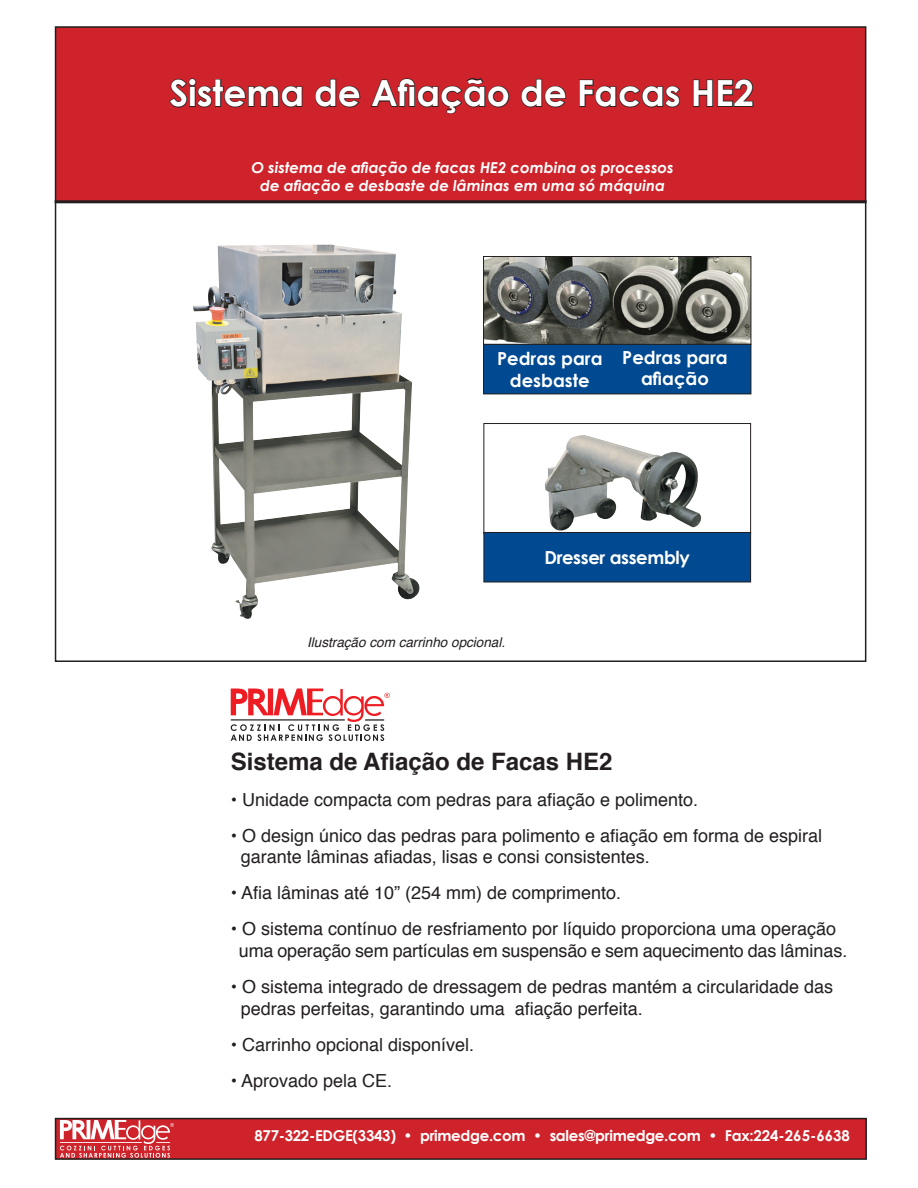
<style>
.page{position:relative;width:918px;height:1188px;background:#fff}
.page>*{position:absolute;margin:0;border:0;box-sizing:border-box;transform-origin:0 0}
.t1{font:700 36px "Century Gothic";color:#fff}
.t2{font:700 24px "Helvetica";color:#231f20}
.t3{font:18px "Helvetica";color:#231f20}
.Default{font:700 18px/21.6px "Century Gothic";color:#fff;text-align:center}
.Default-2{font:700 18px "Century Gothic";letter-spacing:-.02em;color:#fff}
.t4{font:italic 700 15px "Century Gothic";color:#fff}
.t5{font:700 15px "Century Gothic";letter-spacing:-.02em;color:#fff}
.t6{font:italic 13.5px "Helvetica";color:#231f20}
</style>
<div class="page">
<div style="left:56px;top:27px;width:810px;height:175px;background:#ce232a"></div>
<div style="left:55px;top:26px;width:811px;height:177px;border:2px solid #231f20"></div>
<svg style="left:169px;top:78px;width:134px;height:30px"></svg>
<svg style="left:315px;top:78px;width:46px;height:30px"></svg>
<svg style="left:371px;top:78px;width:139px;height:36px"></svg>
<svg style="left:520px;top:78px;width:47px;height:30px"></svg>
<svg style="left:579px;top:79px;width:101px;height:29px"></svg>
<svg style="left:692px;top:78px;width:62px;height:29px"></svg>
<div style="left:56px;top:1119px;width:810px;height:40px;background:#ce232a"></div>
<div style="left:55px;top:1118px;width:812px;height:42px;border:2px solid #231f20"></div>
<img style="left:485px;top:258px;width:264px;height:85px">
<div style="left:483px;top:256px;width:268px;height:89px;border:1px solid #231f20"></div>
<div style="left:484px;top:344px;width:267px;height:50px;background:#014990"></div>
<div style="left:483px;top:344px;width:268px;height:50px;border:1px solid #231f20"></div>
<img style="left:545px;top:435px;width:157px;height:96px">
<div style="left:483px;top:423px;width:268px;height:111px;border:1px solid #231f20"></div>
<div style="left:484px;top:532px;width:267px;height:50px;background:#014990"></div>
<div style="left:483px;top:532px;width:268px;height:50px;border:1px solid #231f20"></div>
<hr style="left:55px;top:200px;width:811px;height:3px;background:#231f20">
<img style="left:193px;top:244px;width:227px;height:375px">
<svg style="left:60px;top:1120px;width:114px;height:38px"></svg>
<svg style="left:231px;top:688px;width:159px;height:53px"></svg>
<p class="t1" style="left:169px;top:70px;width:586px">Sistema de Afiação de Facas HE2</p>
<p class="t4" style="left:251px;top:157px;width:424px">O sistema de afiação de facas HE2 combina os processos</p>
<p class="t4" style="left:260px;top:175px;width:406px">de afiação e desbaste de lâminas em uma só máquina</p>
<p class="Default" style="left:497px;top:348px;width:107px">Pedras para desbaste</p>
<p class="Default" style="left:622px;top:346px;width:107px">Pedras para afiação</p>
<p class="t6" style="left:307px;top:632px;width:204px">Ilustraçãocom carrinhoopcional.</p>
<p class="Default-2" style="left:545px;top:546px;width:147px">Dresser assembly</p>
<p class="t2" style="left:231px;top:742px;width:383px">Sistema de Afiação de Facas HE2</p>
<p class="t3" style="left:231px;top:786px;width:469px">• Unidade compacta com pedras para afiação e polimento.</p>
<p class="t3" style="left:231px;top:822px;width:593px">• O design único das pedras para polimento e afiação em forma de espiral</p>
<p class="t3" style="left:241px;top:843px;width:411px">garante lâminas afiadas, lisas e consi consistentes.</p>
<p class="t3" style="left:231px;top:879px;width:392px">• Afia lâminas até 10” (254 mm) de comprimento.</p>
<p class="t3" style="left:231px;top:915px;width:607px">• O sistema contínuo de resfriamento por líquido proporciona uma operação</p>
<p class="t3" style="left:239px;top:937px;width:610px">uma operação sem partículas em suspensão e sem aquecimento das lâminas.</p>
<p class="t3" style="left:231px;top:973px;width:604px">• O sistema integrado de dressagem de pedras mantém a circularidade das</p>
<p class="t3" style="left:241px;top:994px;width:404px">pedras perfeitas, garantindo uma afiação perfeita.</p>
<p class="t3" style="left:231px;top:1030px;width:245px">• Carrinho opcional disponível.</p>
<p class="t3" style="left:231px;top:1066px;width:163px">• Aprovado pela CE.</p>
<p class="t5" style="left:254px;top:1126px;width:597px">877-322-EDGE(3343) • primedge.com • sales@primedge.com • Fax:224-265-6638</p>
</div>
